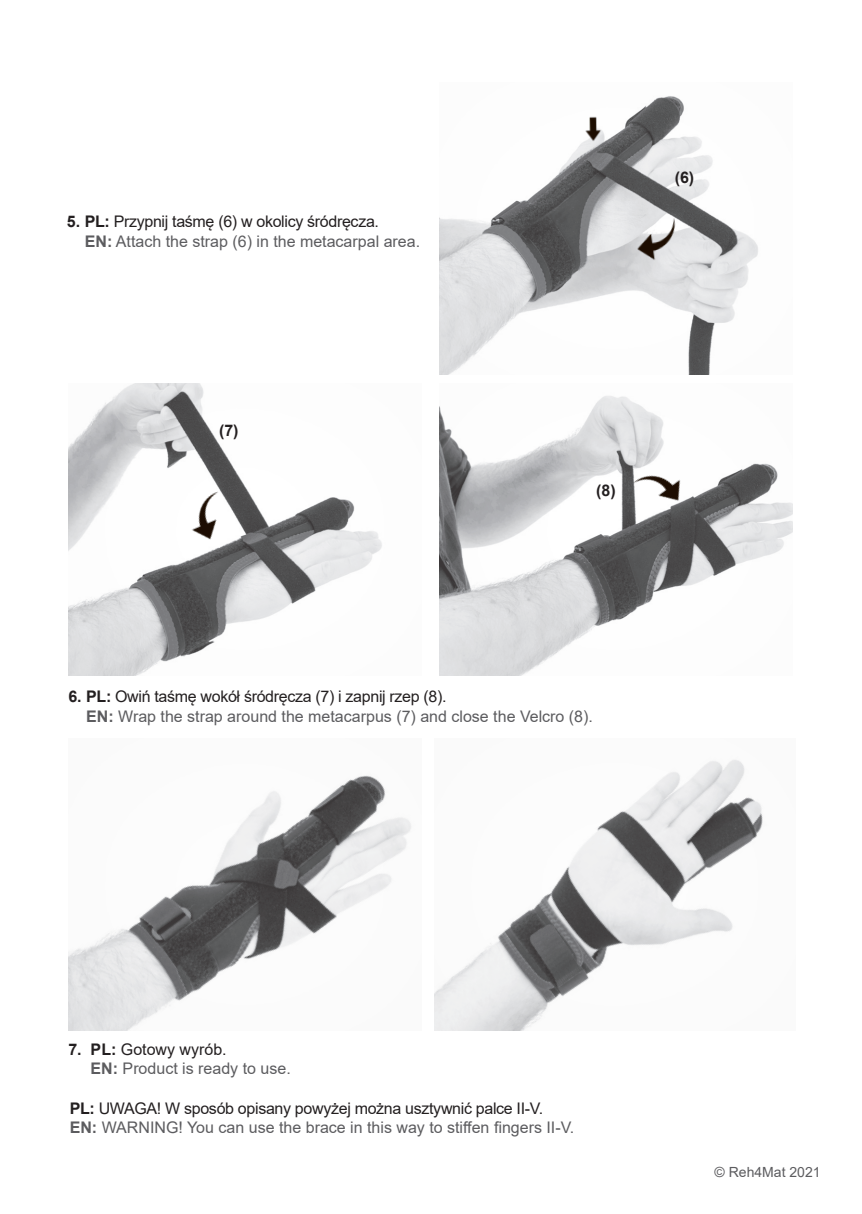
<style>
.page{position:relative;width:862px;height:1214px;background:#fff}
.page>*{position:absolute;margin:0;border:0;box-sizing:border-box;transform-origin:0 0}
.t1{font:16px "Arial";color:#5c5c5f}
.t2{font:16px "Arial";letter-spacing:-.02em;color:#231f20}
.t3{font:16px "Arial";color:#231f20}
.t4{font:700 16px "Arial";color:#231f20}
.t5{font:14px "Arial";color:#5c5c5f}
.s1{font-weight:700}
</style>
<div class="page">
<div style="left:68px;top:383px;width:355px;height:294px;background:#231f20;opacity:.02"></div>
<div style="left:439px;top:82px;width:355px;height:294px;background:#231f20;opacity:.02"></div>
<div style="left:438px;top:382px;width:356px;height:295px;background:#231f20;opacity:.02"></div>
<img style="left:577px;top:113px;width:29px;height:29px">
<img style="left:171px;top:483px;width:67px;height:66px">
<img style="left:626px;top:449px;width:72px;height:71px">
<img style="left:629px;top:213px;width:57px;height:58px">
<div style="left:433px;top:737px;width:364px;height:295px;background:#231f20;opacity:.02"></div>
<div style="left:66px;top:737px;width:357px;height:295px;background:#231f20;opacity:.02"></div>
<p class="t2" style="left:67px;top:211px;width:313px"><span class="s1">5. PL:</span> Przypnij taśmę (6) w okolicy śródręcza.</p>
<p class="t1" style="left:85px;top:230px;width:337px"><span class="s1">EN:</span> Attach the strap (6) in the metacarpal area.</p>
<p class="t4" style="left:219px;top:419px;width:21px">(7)</p>
<p class="t4" style="left:675px;top:166px;width:21px">(6)</p>
<p class="t4" style="left:596px;top:478px;width:21px">(8)</p>
<p class="t2" style="left:68px;top:685px;width:380px"><span class="s1">6. PL:</span> Owiń taśmę wokół śródręcza (7) i zapnij rzep (8).</p>
<p class="t1" style="left:86px;top:704px;width:508px"><span class="s1">EN:</span> Wrap the strap around the metacarpus (7) and close the Velcro (8).</p>
<p class="t3" style="left:68px;top:1037px;width:160px"><span class="s1">7. PL:</span> Gotowy wyrób.</p>
<p class="t1" style="left:91px;top:1057px;width:202px"><span class="s1">EN:</span> Product is ready to use.</p>
<p class="t2" style="left:70px;top:1097px;width:475px"><span class="s1">PL:</span> UWAGA! W sposób opisany powyżej można usztywnić palce II-V.</p>
<p class="t1" style="left:70px;top:1116px;width:506px"><span class="s1">EN:</span> WARNING! You can use the brace in this way to stiffen fingers II-V.</p>
<p class="t5" style="left:714px;top:1161px;width:108px">© Reh4Mat 2021</p>
</div>
